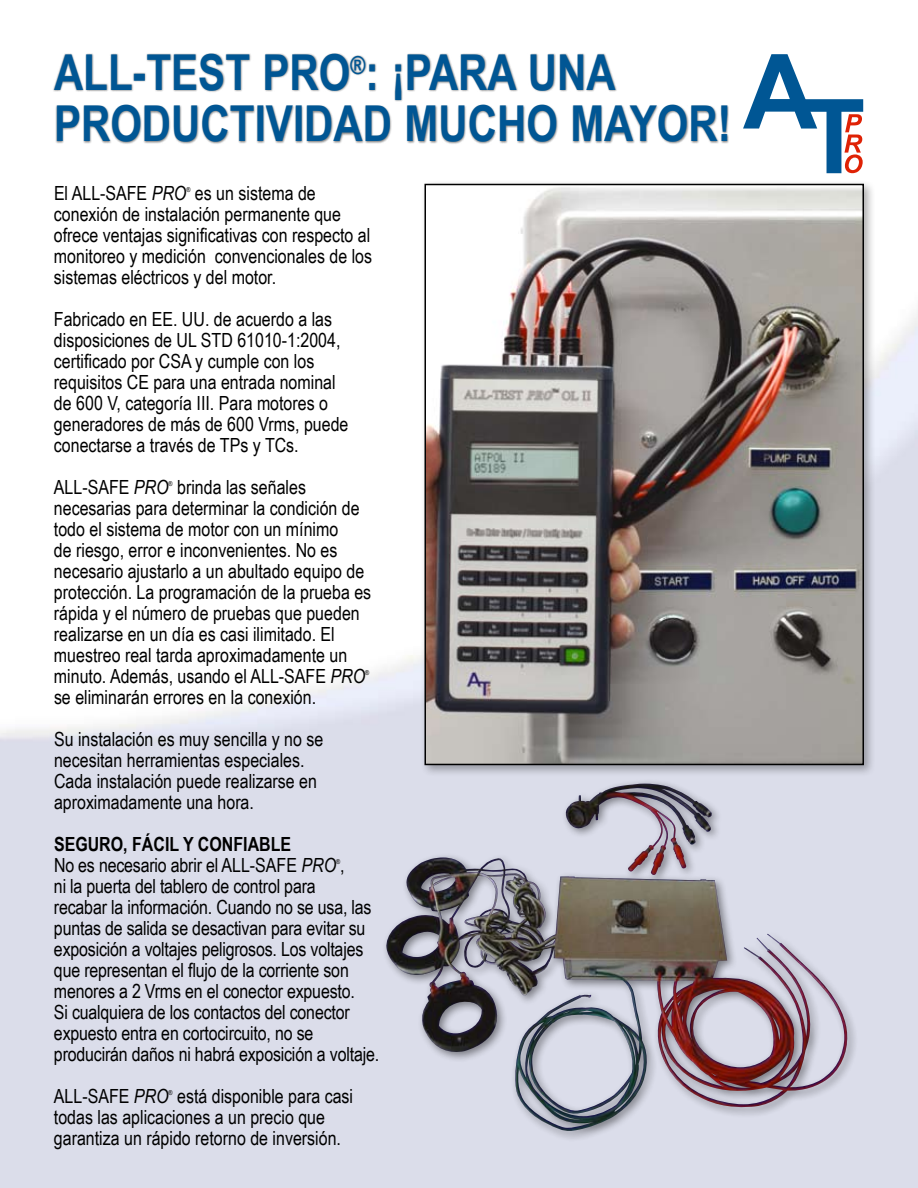
<style>
.page{position:relative;width:918px;height:1188px;background:#fff}
.page>*{position:absolute;margin:0;border:0;box-sizing:border-box;transform-origin:0 0}
.t1{font:700 49.5px/51px "Arial Narrow";color:#005694}
.t2{font:19.5px/21px "Arial Narrow";color:#000}
.t3{font:6.75px "Arial Narrow";color:#000}
.s1{font-style:italic}
.s2{font-weight:700}
</style>
<div class="page">
<svg style="left:743px;top:54px;width:120px;height:119px"></svg>
<div style="left:381px;top:778px;width:477px;height:364px;background:#000;opacity:.45"></div>
<img style="left:563px;top:785px;width:133px;height:91px">
<div style="left:52px;top:53px;width:677px;height:92px;background:#000;opacity:.48"></div>
<div style="left:420px;top:179px;width:456px;height:598px;background:#000;opacity:.31"></div>
<img style="left:427px;top:187px;width:434px;height:575px">
<div style="left:424px;top:184px;width:440px;height:581px;border:2px solid #000"></div>
<h1 class="t1" style="left:54px;top:45px;width:679px">ALL-TEST PRO<sup>®</sup>: ¡PARA UNA<br>PRODUCTIVIDAD MUCHO MAYOR!</h1>
<p class="t2" style="left:54px;top:182px;width:263px">El ALL-SAFE <span class="s1">PRO</span> es un sistema de</p>
<p class="t3" style="left:186px;top:185px;width:6px">®</p>
<p class="t2" style="left:54px;top:203px;width:320px">conexión de instalación permanente que ofrece ventajas significativas con respecto al monitoreo y medición convencionales de los sistemas eléctricos y del motor.</p>
<p class="t2" style="left:54px;top:308px;width:296px">Fabricado en EE. UU. de acuerdo a las disposiciones de UL STD 61010-1:2004, certificado por CSA y cumple con los requisitos CE para una entrada nominal de 600 V, categoría III. Para motores o generadores de más de 600 Vrms, puede conectarse a través de TPs y TCs.</p>
<p class="t2" style="left:54px;top:476px;width:254px">ALL-SAFE <span class="s1">PRO</span> brinda las señales</p>
<p class="t3" style="left:169px;top:479px;width:6px">®</p>
<p class="t2" style="left:54px;top:497px;width:319px">necesarias para determinar la condición de todo el sistema de motor con un mínimo<br>de riesgo, error e inconvenientes. No es necesario ajustarlo a un abultado equipo de protección. La programación de la prueba es rápida y el número de pruebas que pueden realizarse en un día es casi ilimitado. El muestreo real tarda aproximadamente un minuto. Además, usando el ALL-SAFE <span class="s1">PRO</span></p>
<p class="t3" style="left:365px;top:668px;width:6px">®</p>
<p class="t2" style="left:54px;top:675px;width:271px;line-height:42px">se eliminarán errores en la conexión.<br>Su instalación es muy sencilla y no se</p>
<p class="t2" style="left:54px;top:749px;width:265px">necesitan herramientas especiales.<br>Cada instalación puede realizarse en aproximadamente una hora.</p>
<p class="t2" style="left:54px;top:833px;width:292px"><span class="s2">SEGURO, FÁCIL Y CONFIABLE<br></span>No es necesario abrir el ALL-SAFE <span class="s1">PRO</span> ,</p>
<p class="t3" style="left:336px;top:857px;width:6px">®</p>
<p class="t2" style="left:54px;top:875px;width:327px">ni la puerta del tablero de control para<br>recabar la información. Cuando no se usa, las puntas de salida se desactivan para evitar su exposición a voltajes peligrosos. Los voltajes que representan el flujo de la corriente son menores a 2 Vrms en el conector expuesto.<br>Si cualquiera de los contactos del conector expuesto entra en cortocircuito, no se producirán daños ni habrá exposición a voltaje.</p>
<p class="t2" style="left:54px;top:1085px;width:301px">ALL-SAFE <span class="s1">PRO</span> está disponible para casi</p>
<p class="t3" style="left:169px;top:1088px;width:6px">®</p>
<p class="t2" style="left:54px;top:1106px;width:289px">todas las aplicaciones a un precio que garantiza un rápido retorno de inversión.</p>
</div>
